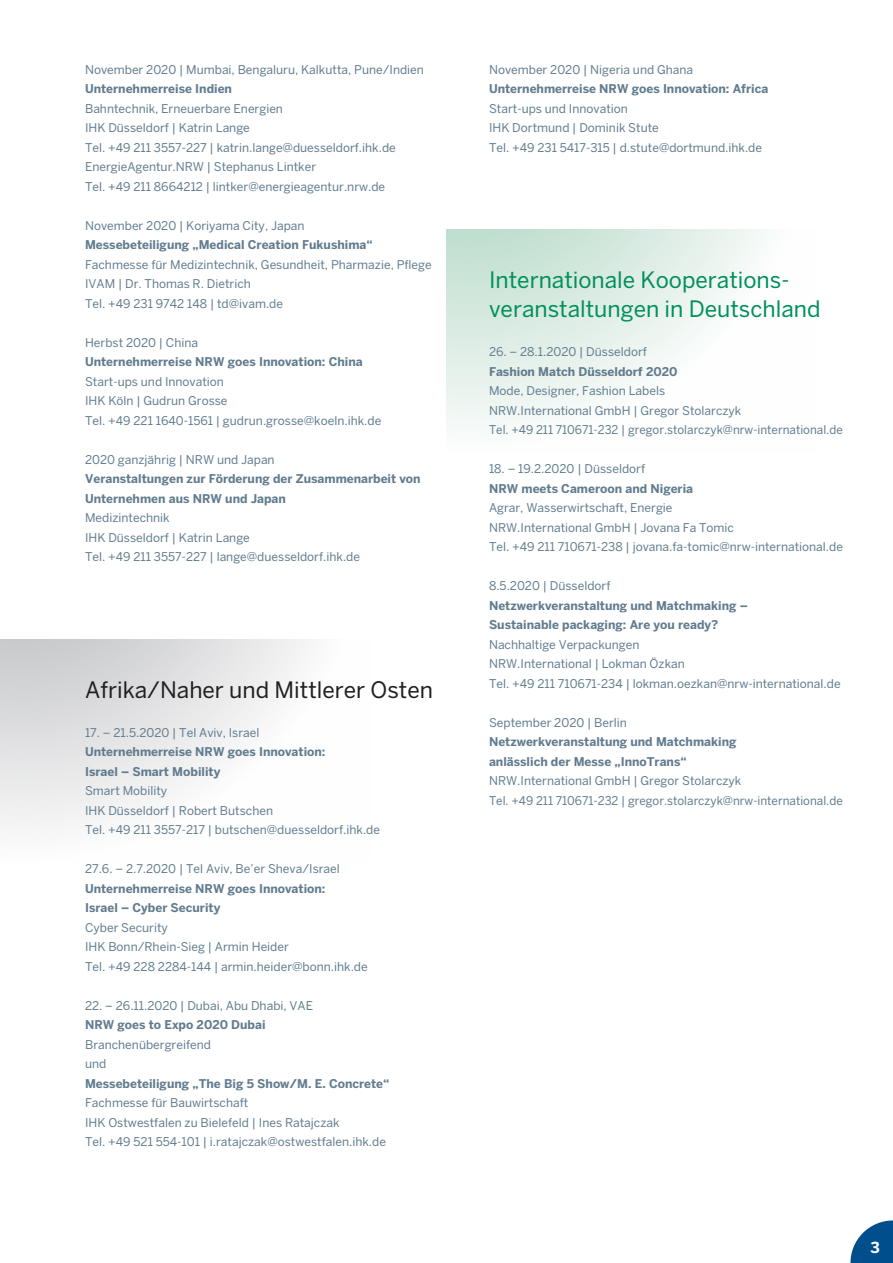
<style>
.page{position:relative;width:893px;height:1263px;background:#fff}
.page>*{position:absolute;margin:0;border:0;box-sizing:border-box;transform-origin:0 0}
.t1{font:22.5px/28.5px "Benton Sans";color:#00905a}
.t2{font:22.5px "Benton Sans";color:#231f20}
.t3{font:700 15.15px "Benton Sans";color:#fff}
.t4{font:12px/19.5px "Benton Sans";color:#617c8e}
.t5{font:700 12px/19.5px "Benton Sans";color:#617c8e}
</style>
<div class="page">
<svg style="left:0;top:639px;width:310px;height:189px"></svg>
<svg style="left:446px;top:230px;width:318px;height:196px"></svg>
<svg style="left:850px;top:1220px;width:43px;height:43px"></svg>
<p class="t4" style="left:85px;top:59px;width:340px">November 2020 | Mumbai, Bengaluru, Kalkutta, Pune/Indien</p>
<p class="t5" style="left:85px;top:79px;width:148px">Unternehmerreise Indien</p>
<p class="t4" style="left:85px;top:98px;width:312px">Bahntechnik, Erneuerbare Energien<br>IHK Düsseldorf | Katrin Lange<br>Tel. +49 211 3557-227 | katrin.lange@duesseldorf.ihk.de EnergieAgentur.NRW | Stephanus Lintker<br>Tel. +49 211 8664212 | lintker@energieagentur.nrw.de</p>
<p class="t4" style="left:85px;top:215px;width:221px">November 2020 | Koriyama City, Japan</p>
<p class="t5" style="left:85px;top:235px;width:289px">Messebeteiligung „Medical Creation Fukushima“</p>
<p class="t4" style="left:85px;top:254px;width:348px">Fachmesse für Medizintechnik, Gesundheit, Pharmazie, Pflege<br>IVAM | Dr. Thomas R. Dietrich<br>Tel. +49 231 9742 148 | td@ivam.de</p>
<p class="t4" style="left:85px;top:332px;width:115px">Herbst 2020 | China</p>
<p class="t5" style="left:85px;top:352px;width:279px">Unternehmerreise NRW goes Innovation: China</p>
<p class="t4" style="left:85px;top:371px;width:298px">Start-ups und Innovation<br>IHK Köln | Gudrun Grosse<br>Tel. +49 221 1640-1561 | gudrun.grosse@koeln.ihk.de</p>
<p class="t4" style="left:85px;top:449px;width:191px">2020 ganzjährig | NRW und Japan</p>
<p class="t5" style="left:85px;top:469px;width:337px">Veranstaltungen zur Förderung der Zusammenarbeit von<br>Unternehmen aus NRW und Japan</p>
<p class="t4" style="left:85px;top:508px;width:277px">Medizintechnik<br>IHK Düsseldorf | Katrin Lange<br>Tel. +49 211 3557-227 | lange@duesseldorf.ihk.de</p>
<h1 class="t2" style="left:85px;top:676px;width:349px">Afrika/Naher und Mittlerer Osten</h1>
<p class="t4" style="left:85px;top:722px;width:176px">17. – 21.5.2020 | Tel Aviv, Israel</p>
<p class="t5" style="left:85px;top:742px;width:242px">Unternehmerreise NRW goes Innovation:<br>Israel – Smart Mobility</p>
<p class="t4" style="left:85px;top:781px;width:297px">Smart Mobility<br>IHK Düsseldorf | Robert Butschen<br>Tel. +49 211 3557-217 | butschen@duesseldorf.ihk.de</p>
<p class="t4" style="left:85px;top:859px;width:256px">27.6. – 2.7.2020 | Tel Aviv, Be’er Sheva/Israel</p>
<p class="t5" style="left:85px;top:878px;width:242px">Unternehmerreise NRW goes Innovation:<br>Israel – Cyber Security</p>
<p class="t4" style="left:85px;top:917px;width:284px">Cyber Security<br>IHK Bonn/Rhein-Sieg | Armin Heider<br>Tel. +49 228 2284-144 | armin.heider@bonn.ihk.de</p>
<p class="t4" style="left:85px;top:995px;width:229px">22. – 26.11.2020 | Dubai, Abu Dhabi, VAE</p>
<p class="t5" style="left:85px;top:1015px;width:182px">NRW goes to Expo 2020 Dubai</p>
<p class="t4" style="left:85px;top:1034px;width:127px">Branchenübergreifend und</p>
<p class="t5" style="left:85px;top:1073px;width:306px">Messebeteiligung „The Big 5 Show/M. E. Concrete“</p>
<p class="t4" style="left:85px;top:1093px;width:302px">Fachmesse für Bauwirtschaft<br>IHK Ostwestfalen zu Bielefeld | Ines Ratajczak<br>Tel. +49 521 554-101 | i.ratajczak@ostwestfalen.ihk.de</p>
<p class="t4" style="left:489px;top:59px;width:206px">November 2020 | Nigeria und Ghana</p>
<p class="t5" style="left:489px;top:79px;width:281px">Unternehmerreise NRW goes Innovation: Africa</p>
<p class="t4" style="left:489px;top:98px;width:275px">Start-ups und Innovation<br>IHK Dortmund | Dominik Stute<br>Tel. +49 231 5417-315 | d.stute@dortmund.ihk.de</p>
<h1 class="t1" style="left:489px;top:265px;width:333px">Internationale Kooperations&shy;veranstaltungen in Deutschland</h1>
<p class="t4" style="left:489px;top:342px;width:159px">26. – 28.1.2020 | Düsseldorf</p>
<p class="t5" style="left:489px;top:361px;width:190px">Fashion Match Düsseldorf 2020</p>
<p class="t4" style="left:489px;top:381px;width:355px">Mode, Designer, Fashion Labels<br>NRW.International GmbH | Gregor Stolarczyk<br>Tel. +49 211 710671-232 | gregor.stolarczyk@nrw-international.de</p>
<p class="t4" style="left:489px;top:459px;width:158px">18. – 19.2.2020 | Düsseldorf</p>
<p class="t5" style="left:489px;top:478px;width:206px">NRW meets Cameroon and Nigeria</p>
<p class="t4" style="left:489px;top:498px;width:355px">Agrar, Wasserwirtschaft, Energie<br>NRW.International GmbH | Jovana Fa Tomic<br>Tel. +49 211 710671-238 | jovana.fa-tomic@nrw-international.de</p>
<p class="t4" style="left:489px;top:576px;width:123px">8.5.2020 | Düsseldorf</p>
<p class="t5" style="left:489px;top:595px;width:260px">Netzwerkveranstaltung und Matchmaking –<br>Sustainable packaging: Are you ready?</p>
<p class="t4" style="left:489px;top:635px;width:353px">Nachhaltige Verpackungen<br>NRW.International | Lokman Özkan<br>Tel. +49 211 710671-234 | lokman.oezkan@nrw-international.de</p>
<p class="t4" style="left:489px;top:713px;width:139px">September 2020 | Berlin</p>
<p class="t5" style="left:489px;top:732px;width:249px">Netzwerkveranstaltung und Matchmaking anlässlich der Messe „InnoTrans“</p>
<p class="t4" style="left:489px;top:771px;width:355px">NRW.International GmbH | Gregor Stolarczyk<br>Tel. +49 211 710671-232 | gregor.stolarczyk@nrw-international.de</p>
<p class="t3" style="left:870px;top:1239px;width:11px">3</p>
</div>
